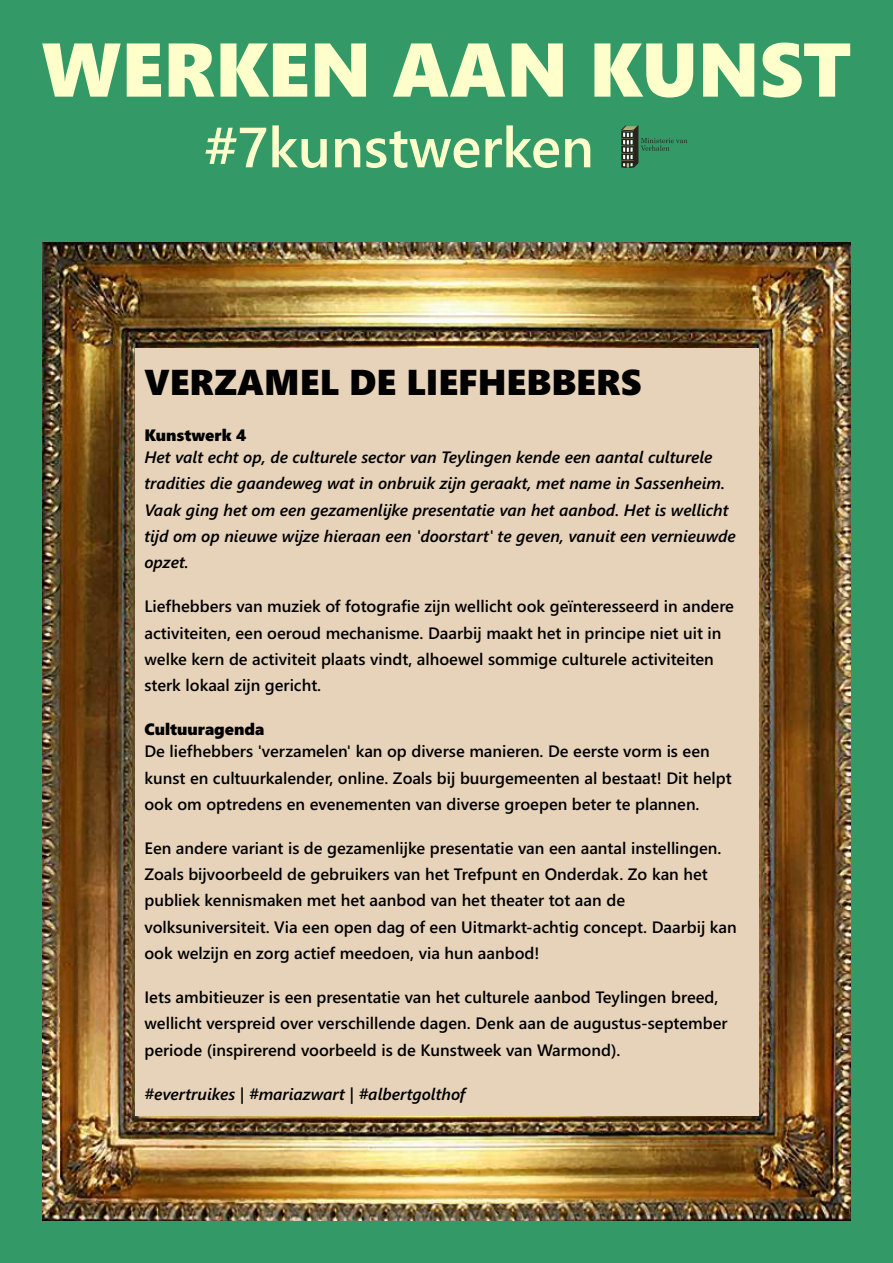
<style>
.page{position:relative;width:893px;height:1263px;background:#396}
.page>*{position:absolute;margin:0;border:0;box-sizing:border-box;transform-origin:0 0}
.t1{font:75.9px "Segoe UI Black";color:#ffc}
.t2{font:600 56.55px "Segoe UI";color:#ffc}
.t3{font:36px "Segoe UI Black";color:#000}
.t4{font:600 16.5px/26.4px "Segoe UI";color:#000}
.t5{font:italic 600 16.5px/26.4px "Segoe UI";color:#000}
.t6{font:16.5px "Segoe UI Black";color:#000}
</style>
<div class="page">
<img style="left:42px;top:242px;width:808px;height:978px">
<div style="left:135px;top:348px;width:623px;height:768px;background:#e7d3ba"></div>
<svg style="left:621px;top:125px;width:66px;height:43px"></svg>
<h1 class="t1" style="left:41px;top:41px;width:811px">WERKEN AAN KUNST</h1>
<h2 class="t2" style="left:204px;top:126px;width:391px">#7kunstwerken</h2>
<h3 class="t3" style="left:144px;top:369px;width:498px">VERZAMEL DE LIEFHEBBERS</h3>
<p class="t6" style="left:144px;top:429px;width:103px">Kunstwerk 4</p>
<p class="t5" style="left:144px;top:446px;width:593px">Het valt echt op, de culturele sector van Teylingen kende een aantal culturele tradities die gaandeweg wat in onbruik zijn geraakt, met name in Sassenheim.<br>Vaak ging het om een gezamenlijke presentatie van het aanbod. Het is wellicht tijd om op nieuwe wijze hieraan een 'doorstart' te geven, vanuit een vernieuwde opzet.</p>
<p class="t4" style="left:144px;top:595px;width:591px">Liefhebbers van muziek of fotografie zijn wellicht ook geïnteresseerd in andere activiteiten, een oeroud mechanisme. Daarbij maakt het in principe niet uit in welke kern de activiteit plaats vindt, alhoewel sommige culturele activiteiten sterk lokaal zijn gericht.</p>
<p class="t6" style="left:144px;top:723px;width:121px">Cultuuragenda</p>
<p class="t4" style="left:144px;top:740px;width:589px">De liefhebbers 'verzamelen' kan op diverse manieren. De eerste vorm is een kunst en cultuurkalender, online. Zoals bij buurgemeenten al bestaat! Dit helpt ook om optredens en evenementen van diverse groepen beter te plannen.</p>
<p class="t4" style="left:144px;top:836px;width:594px">Een andere variant is de gezamenlijke presentatie van een aantal instellingen.<br>Zoals bijvoorbeeld de gebruikers van het Trefpunt en Onderdak. Zo kan het publiek kennismaken met het aanbod van het theater tot aan de volksuniversiteit. Via een open dag of een Uitmarkt-achtig concept. Daarbij kan ook welzijn en zorg actief meedoen, via hun aanbod!</p>
<p class="t4" style="left:144px;top:985px;width:585px">Iets ambitieuzer is een presentatie van het culturele aanbod Teylingen breed, wellicht verspreid over verschillende dagen. Denk aan de augustus-september periode (inspirerend voorbeeld is de Kunstweek van Warmond).</p>
<p class="t5" style="left:144px;top:1082px;width:322px">#evertruikes | #mariazwart | #albertgolthof</p>
</div>
